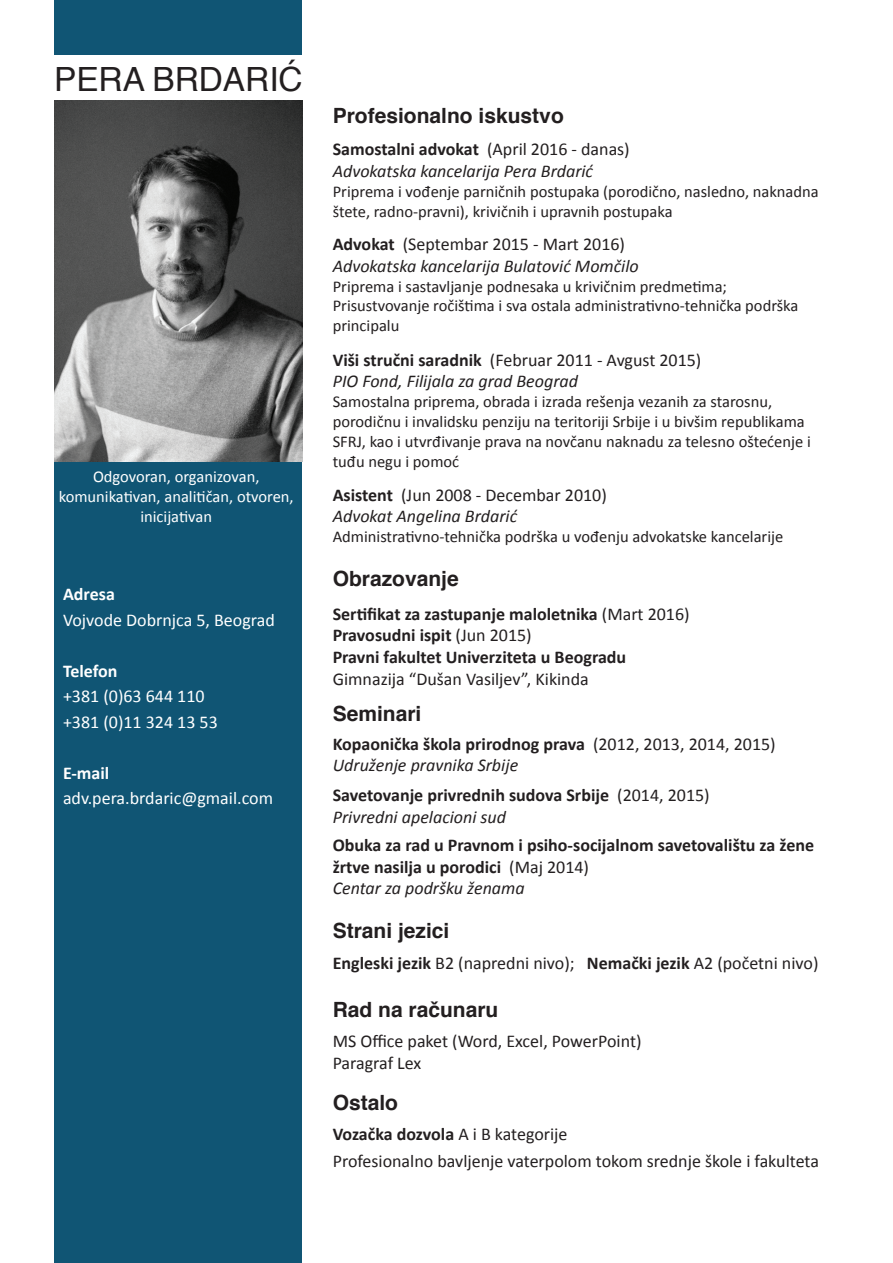
<style>
.page{position:relative;width:893px;height:1263px;background:#fff}
.page>*{position:absolute;margin:0;border:0;box-sizing:border-box;transform-origin:0 0}
.t1{font:33.45px "Helvetica";color:#231f20}
.t2{font:700 21px "Helvetica";color:#231f20}
.t3{font:700 18px/21.6px "Calibri";color:#231f20}
.t4{font:18px/21.6px "Calibri";color:#231f20}
.t5{font:italic 18px/21.6px "Calibri";color:#231f20}
.t6{font:18px/25.5px "Calibri";color:#fff}
.t7{font:700 18px "Calibri";color:#fff}
.t8{font:16.5px/19.8px "Calibri";color:#231f20}
.t9{font:16.5px/19.8px "Calibri";color:#fff;text-align:center}
.s1{font-weight:700;font-style:normal}
.s2{font-style:normal}
.s3{font-weight:700}
.s4{font-style:italic}
.s5{font-weight:400}
.s6{font-weight:400;font-style:italic}
</style>
<div class="page">
<div style="left:54px;top:460px;width:248px;height:803px;background:#105574"></div>
<div style="left:54px;top:0;width:248px;height:54px;background:#105574"></div>
<img style="left:54px;top:101px;width:248px;height:360px">
<h1 class="t1" style="left:54px;top:54px;width:250px">PERA BRDARIĆ</h1>
<p class="t9" style="left:59px;top:467px;width:237px">Odgovoran, organizovan, komunikativan, analitičan, otvoren, inicijativan</p>
<p class="t7" style="left:63px;top:583px;width:53px">Adresa</p>
<p class="t6" style="left:63px;top:607px;width:213px">Vojvode Dobrnjca 5, Beograd</p>
<p class="t7" style="left:63px;top:659px;width:56px">Telefon</p>
<p class="t6" style="left:63px;top:684px;width:156px">+381 (0)63 644 110 +381 (0)11 324 13 53</p>
<p class="t7" style="left:63px;top:761px;width:48px">E-mail</p>
<p class="t6" style="left:63px;top:786px;width:212px">adv.pera.brdaric@gmail.com</p>
<p class="t2" style="left:333px;top:98px;width:233px">Profesionalno iskustvo</p>
<p class="t5" style="left:333px;top:138px;width:299px"><span class="s1">Samostalni advokat</span> <span class="s2">(April 2016 - danas)<br></span>Advokatska kancelarija Pera Brdarić</p>
<p class="t8" style="left:333px;top:181px;width:487px">Priprema i vođenje parničnih postupaka (porodično, nasledno, naknadna štete, radno-pravni), krivičnih i upravnih postupaka</p>
<p class="t5" style="left:333px;top:233px;width:308px"><span class="s1">Advokat</span> <span class="s2">(Septembar 2015 - Mart 2016)<br></span>Advokatska kancelarija Bulatović Momčilo</p>
<p class="t8" style="left:333px;top:276px;width:467px">Priprema i sastavljanje podnesaka u krivičnim predmetima;<br>Prisustvovanje ročištima i sva ostala administrativno-tehnička podrška principalu</p>
<p class="t5" style="left:333px;top:348px;width:370px"><span class="s1">Viši stručni saradnik</span> <span class="s2">(Februar 2011 - Avgust 2015)<br></span>PIO Fond, Filijala za grad Beograd</p>
<p class="t8" style="left:333px;top:392px;width:480px">Samostalna priprema, obrada i izrada rešenja vezanih za starosnu, porodičnu i invalidsku penziju na teritoriji Srbije i u bivšim republikama SFRJ, kao i utvrđivanje prava na novčanu naknadu za telesno oštećenje i tuđu negu i pomoć</p>
<p class="t4" style="left:333px;top:484px;width:276px"><span class="s3">Asistent</span> (Jun 2008 - Decembar 2010)<br><span class="s4">Advokat Angelina Brdarić</span></p>
<p class="t8" style="left:333px;top:527px;width:452px">Administrativno-tehnička podrška u vođenju advokatske kancelarije</p>
<p class="t2" style="left:333px;top:562px;width:128px">Obrazovanje</p>
<p class="t3" style="left:333px;top:603px;width:358px">Sertifikat za zastupanje maloletnika <span class="s5">(Mart 2016)<br></span>Pravosudni ispit <span class="s5">(Jun 2015)<br></span>Pravni fakultet Univerziteta u Beogradu</p>
<p class="t4" style="left:333px;top:668px;width:258px">Gimnazija “Dušan Vasiljev”, Kikinda</p>
<p class="t2" style="left:333px;top:696px;width:90px">Seminari</p>
<p class="t3" style="left:333px;top:733px;width:444px">Kopaonička škola prirodnog prava <span class="s5">(2012, 2013, 2014, 2015)<br></span><span class="s6">Udruženje pravnika Srbije</span></p>
<p class="t3" style="left:333px;top:784px;width:378px">Savetovanje privrednih sudova Srbije <span class="s5">(2014, 2015)<br></span><span class="s6">Privredni apelacioni sud</span></p>
<p class="t3" style="left:333px;top:834px;width:483px">Obuka za rad u Pravnom i psiho-socijalnom savetovalištu za žene žrtve nasilja u porodici <span class="s5">(Maj 2014)<br></span><span class="s6">Centar za podršku ženama</span></p>
<p class="t2" style="left:333px;top:914px;width:118px">Strani jezici</p>
<p class="t4" style="left:333px;top:952px;width:487px"><span class="s3">Engleski jezik</span> B2 (napredni nivo); <span class="s3">Nemački jezik</span> A2 (početni nivo)</p>
<p class="t2" style="left:333px;top:992px;width:167px">Rad na računaru</p>
<p class="t4" style="left:333px;top:1031px;width:310px">MS Office paket (Word, Excel, PowerPoint)<br>Paragraf Lex</p>
<p class="t2" style="left:333px;top:1085px;width:67px">Ostalo</p>
<p class="t4" style="left:333px;top:1121px;width:488px;line-height:27px"><span class="s3">Vozačka dozvola</span> A i B kategorije<br>Profesionalno bavljenje vaterpolom tokom srednje škole i fakulteta</p>
</div>
